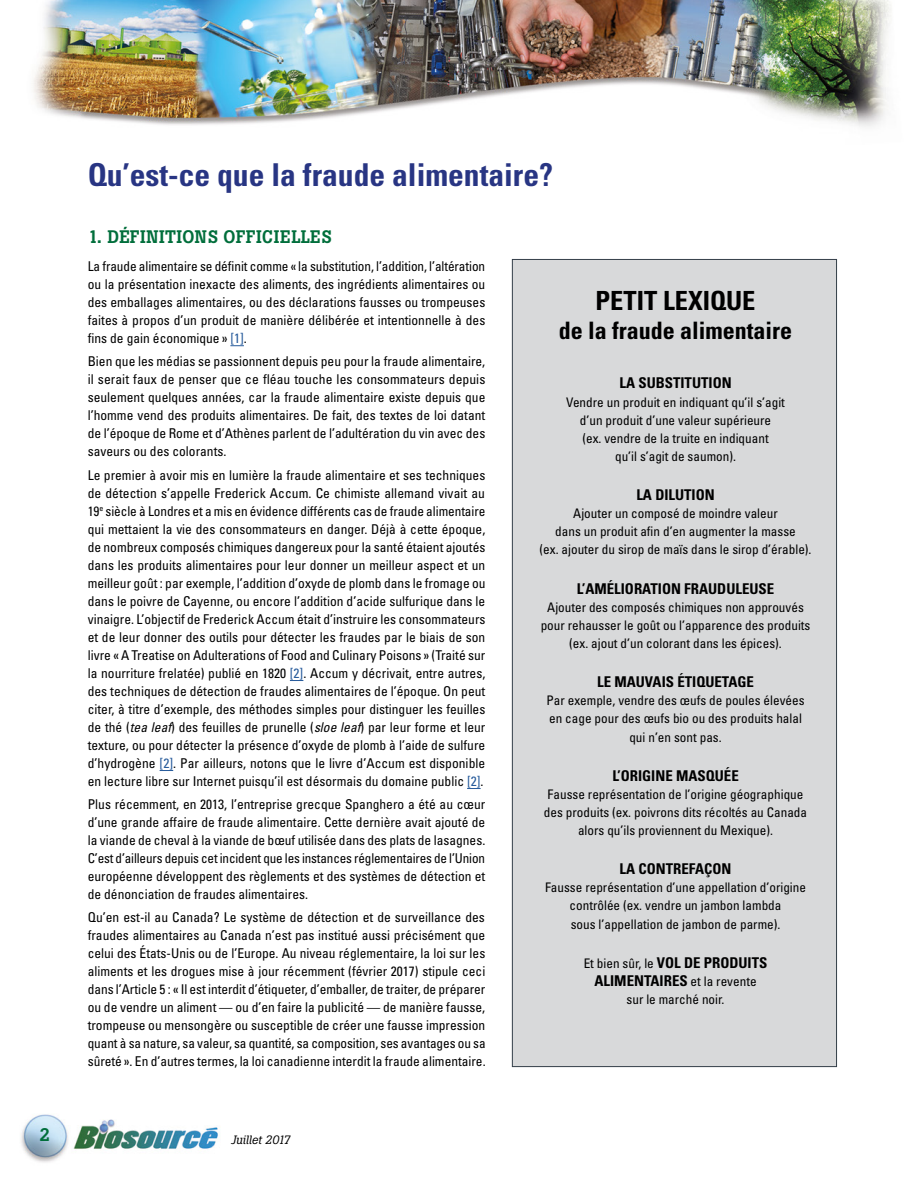
<style>
.page{position:relative;width:918px;height:1188px;background:#fff}
.page>*{position:absolute;margin:0;border:0;box-sizing:border-box;transform-origin:0 0}
.Titre_document{font:700 condensed 31.5px "Univers";color:#283583}
.Texte_courant{font:700 condensed 26.4px "Univers";color:#000}
.Texte_courant-2{font:700 condensed 24px "Univers";color:#000}
.Titre_de_chapitre{font:500 18px "Boton";letter-spacing:.02em;color:#006e3b}
.Texte_courant-3{font:700 condensed 14.85px/18.1px "Univers";color:#000;text-align:center}
.Texte_courant-4{font:condensed 13.5px/18px "Univers";color:#000;text-align:justify}
.Texte_courant-5{font:condensed 13.2px/18.1px "Univers";color:#000;text-align:center}
.t1{font:italic 12px "Boton";color:#000}
.s1{color:#275b9b}
.s2{font-style:italic}
.s3{font-weight:400;font-size:13.2px}
</style>
<div class="page">
<img style="left:21px;top:1114px;width:197px;height:49px">
<img style="left:33px;top:0;width:858px;height:127px">
<svg style="left:230px;top:345px;width:14px;height:1px"></svg>
<svg style="left:290px;top:680px;width:13px;height:1px"></svg>
<svg style="left:160px;top:770px;width:13px;height:1px"></svg>
<svg style="left:467px;top:788px;width:14px;height:1px"></svg>
<div style="left:512px;top:259px;width:325px;height:808px;background:#d8d9da;border:1px solid #333e48"></div>
<p class="Titre_document" style="left:88px;top:156px;width:467px">Qu’est-ce que la fraude alimentaire?</p>
<p class="Titre_de_chapitre" style="left:88px;top:226px;width:246px">1. DÉFINITIONS OFFICIELLES</p>
<p class="Texte_courant-4" style="left:88px;top:257px;width:399px">La fraude alimentaire se définit comme « la substitution, l’addition, l’altération ou la présentation inexacte des aliments, des ingrédients alimentaires ou des emballages alimentaires, ou des déclarations fausses ou trompeuses faites à propos d’un produit de manière délibérée et intentionnelle à des fins de gain économique » <span class="s1">[1]</span>.</p>
<p class="Texte_courant-4" style="left:88px;top:352px;width:399px">Bien que les médias se passionnent depuis peu pour la fraude alimentaire, il serait faux de penser que ce fléau touche les consommateurs depuis seulement quelques années, car la fraude alimentaire existe depuis que l’homme vend des produits alimentaires. De fait, des textes de loi datant de l’époque de Rome et d’Athènes parlent de l’adultération du vin avec des saveurs ou des colorants.</p>
<p class="Texte_courant-4" style="left:88px;top:466px;width:399px">Le premier à avoir mis en lumière la fraude alimentaire et ses techniques de détection s’appelle Frederick Accum. Ce chimiste allemand vivait au 19<sup>e</sup> siècle à Londres et a mis en évidence différents cas de fraude alimentaire qui mettaient la vie des consommateurs en danger. Déjà à cette époque, de nombreux composés chimiques dangereux pour la santé étaient ajoutés dans les produits alimentaires pour leur donner un meilleur aspect et un meilleur goût : par exemple, l’addition d’oxyde de plomb dans le fromage ou dans le poivre de Cayenne, ou encore l’addition d’acide sulfurique dans le vinaigre. L’objectif de Frederick Accum était d’instruire les consommateurs et de leur donner des outils pour détecter les fraudes par le biais de son livre «A Treatise on Adulterations of Food and Culinary Poisons » (Traité sur la nourriture frelatée) publié en 1820 <span class="s1">[2]</span>. Accum y décrivait, entre autres, des techniques de détection de fraudes alimentaires de l’époque. On peut citer, à titre d’exemple, des méthodes simples pour distinguer les feuilles de thé (<span class="s2">tea leaf</span>) des feuilles de prunelle (<span class="s2">sloe leaf</span>) par leur forme et leur texture, ou pour détecter la présence d’oxyde de plomb à l’aide de sulfure d’hydrogène <span class="s1">[2]</span>. Par ailleurs, notons que le livre d’Accum est disponible en lecture libre sur Internet puisqu’il est désormais du domaine public <span class="s1">[2]</span>.</p>
<p class="Texte_courant-4" style="left:88px;top:795px;width:399px">Plus récemment, en 2013, l’entreprise grecque Spanghero a été au cœur d’une grande affaire de fraude alimentaire. Cette dernière avait ajouté de la viande de cheval à la viande de bœuf utilisée dans des plats de lasagnes.<br>C’est d’ailleurs depuis cet incident que les instances réglementaires de l’Union européenne développent des règlements et des systèmes de détection et de dénonciation de fraudes alimentaires.</p>
<p class="Texte_courant-4" style="left:88px;top:908px;width:399px">Qu’en est-il au Canada? Le système de détection et de surveillance des fraudes alimentaires au Canada n’est pas institué aussi précisément que celui des États-Unis ou de l’Europe. Au niveau réglementaire, la loi sur les aliments et les drogues mise à jour récemment (février 2017) stipule ceci dans l’Article 5 : « Il est interdit d’étiqueter, d’emballer, de traiter, de préparer ou de vendre un aliment — ou d’en faire la publicité — de manière fausse, trompeuse ou mensongère ou susceptible de créer une fausse impression quant à sa nature, sa valeur, sa quantité, sa composition, ses avantages ou sa sûreté». En d’autres termes, la loi canadienne interdit la fraude alimentaire.</p>
<p class="Texte_courant" style="left:596px;top:285px;width:161px">PETIT LEXIQUE</p>
<p class="Texte_courant-2" style="left:559px;top:315px;width:235px">de la fraude alimentaire</p>
<p class="Texte_courant-3" style="left:619px;top:374px;width:114px">LA SUBSTITUTION</p>
<p class="Texte_courant-5" style="left:566px;top:393px;width:220px">Vendre un produit en indiquant qu’il s’agit d’un produit d’une valeur supérieure<br>(ex. vendre de la truite en indiquant<br>qu’il s’agit de saumon).</p>
<p class="Texte_courant-3" style="left:636px;top:486px;width:80px">LA DILUTION</p>
<p class="Texte_courant-5" style="left:540px;top:504px;width:273px">Ajouter un composé de moindre valeur<br>dans un produit afin d’en augmenter la masse<br>(ex. ajouter du sirop de maïs dans le sirop d’érable).</p>
<p class="Texte_courant-3" style="left:577px;top:579px;width:199px">L’AMÉLIORATION FRAUDULEUSE</p>
<p class="Texte_courant-5" style="left:541px;top:598px;width:271px">Ajouter des composés chimiques non approuvés pour rehausser le goût ou l’apparence des produits (ex. ajout d’un colorant dans les épices).</p>
<p class="Texte_courant-3" style="left:597px;top:673px;width:158px">LE MAUVAIS ÉTIQUETAGE</p>
<p class="Texte_courant-5" style="left:547px;top:691px;width:260px">Par exemple, vendre des œufs de poules élevées en cage pour des œufs bio ou des produits halal qui n’en sont pas.</p>
<p class="Texte_courant-3" style="left:612px;top:766px;width:128px">L’ORIGINE MASQUÉE</p>
<p class="Texte_courant-5" style="left:544px;top:785px;width:265px">Fausse représentation de l’origine géographique des produits (ex. poivrons dits récoltés au Canada alors qu’ils proviennent du Mexique).</p>
<p class="Texte_courant-3" style="left:620px;top:860px;width:113px">LA CONTREFAÇON</p>
<p class="Texte_courant-5" style="left:545px;top:878px;width:263px">Fausse représentation d’une appellation d’origine contrôlée (ex. vendre un jambon lambda<br>sous l’appellation de jambon de parme).</p>
<p class="Texte_courant-3" style="left:584px;top:953px;width:185px"><span class="s3">Et bien sûr, le</span> VOL DE PRODUITS<br>ALIMENTAIRES <span class="s3">et la revente</span></p>
<p class="Texte_courant-5" style="left:627px;top:990px;width:100px">sur le marché noir.</p>
<p class="Titre_de_chapitre" style="left:40px;top:1124px;width:12px">2</p>
<p class="t1" style="left:231px;top:1133px;width:61px">Juillet 2017</p>
</div>
